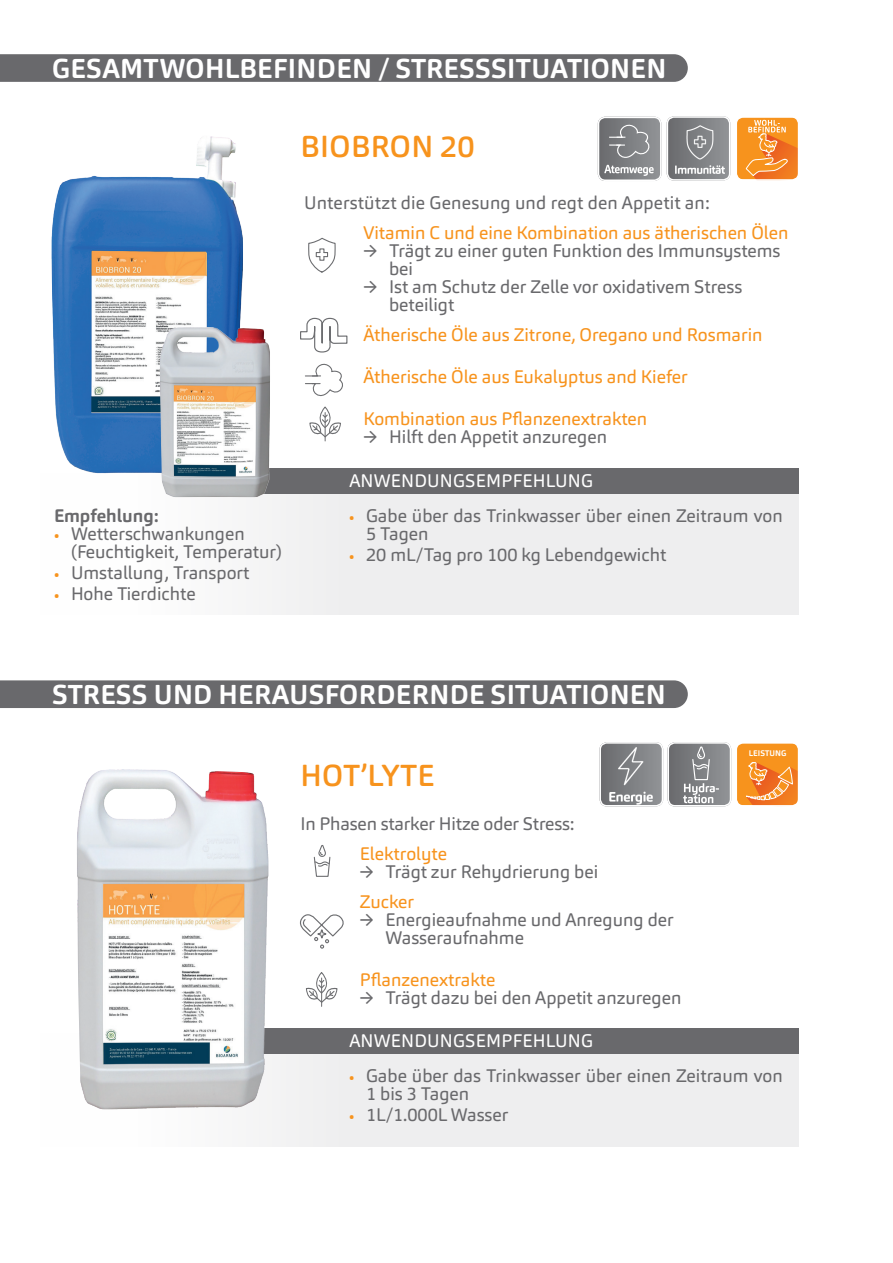
<style>
.page{position:relative;width:893px;height:1263px;background:#fff}
.page>*{position:absolute;margin:0;border:0;box-sizing:border-box;transform-origin:0 0}
.t1{font:500 30px "Carnas";letter-spacing:.01em;color:#f7931d}
.t2{font:700 27px "Carnas";letter-spacing:.01em;color:#fff}
.t3{font:18px/18px "Carnas";color:#69696c}
.t4{font:18px "Carnas";color:#f7931d}
.t5{font:18px "Carnas";letter-spacing:.01em;color:#fff}
.t6{font:700 18px "Carnas";color:#69696c}
.t7{font:700 8.1px "Carnas";color:#fff}
.s1{font-size:15px;color:#f7931d}
</style>
<div class="page">
<svg style="left:0;top:54px;width:688px;height:28px;background:#6b6b6e"></svg>
<svg style="left:0;top:680px;width:688px;height:28px;background:#727275"></svg>
<div style="left:52px;top:684px;width:623px;height:22px;background:#69696c"></div>
<svg style="left:313px;top:845px;width:18px;height:32px"></svg>
<svg style="left:300px;top:914px;width:44px;height:35px"></svg>
<div style="left:40px;top:1033px;width:759px;height:113px;background:#eeeeef"></div>
<div style="left:181px;top:1028px;width:618px;height:25px;background:#69696c"></div>
<img style="left:77px;top:769px;width:191px;height:340px">
<svg style="left:306px;top:972px;width:32px;height:34px"></svg>
<div style="left:40px;top:473px;width:759px;height:141px;background:linear-gradient(to right,#fbfbfb,#e6e6e8)"></div>
<div style="left:181px;top:468px;width:618px;height:25px;background:#69696c"></div>
<img style="left:51px;top:136px;width:192px;height:337px">
<img style="left:160px;top:327px;width:110px;height:170px">
<svg style="left:308px;top:238px;width:28px;height:35px"></svg>
<svg style="left:300px;top:317px;width:48px;height:36px"></svg>
<svg style="left:309px;top:406px;width:32px;height:35px"></svg>
<svg style="left:305px;top:363px;width:38px;height:33px"></svg>
<svg style="left:598px;top:116px;width:200px;height:65px;background:#c1a081"></svg>
<img style="left:675px;top:125px;width:50px;height:48px">
<svg style="left:599px;top:742px;width:199px;height:65px;background:#b89c81"></svg>
<p class="t2" style="left:52px;top:52px;width:616px">GESAMTWOHLBEFINDEN / STRESSSITUATIONEN</p>
<p class="t1" style="left:301px;top:128px;width:176px">BIOBRON 20</p>
<p class="t3" style="left:304px;top:194px;width:407px">Unterstützt die Genesung und regt den Appetit an:</p>
<p class="t4" style="left:364px;top:221px;width:426px">Vitamin C und eine Kombination aus ätherischen Ölen</p>
<p class="t3" style="left:389px;top:242px;width:393px;text-indent:-26px">→ Trägt zu einer guten Funktion des Immunsystems bei</p>
<p class="t3" style="left:389px;top:278px;width:355px;text-indent:-26px">→ Ist am Schutz der Zelle vor oxidativem Stress beteiligt</p>
<p class="t4" style="left:364px;top:323px;width:400px">Ätherische Öle aus Zitrone, Oregano und Rosmarin</p>
<p class="t4" style="left:364px;top:365px;width:326px">Ätherische Öle aus Eukalyptus and Kiefer</p>
<p class="t4" style="left:364px;top:407px;width:285px">Kombination aus Pflanzenextrakten</p>
<p class="t3" style="left:364px;top:428px;width:245px">→ Hilft den Appetit anzuregen</p>
<p class="t6" style="left:54px;top:504px;width:106px">Empfehlung:</p>
<p class="t3" style="left:71px;top:524px;width:212px;text-indent:-17px"><span class="s1">•</span> Wetterschwankungen (Feuchtigkeit, Temperatur)</p>
<p class="t3" style="left:54px;top:563px;width:197px"><span class="s1">•</span> Umstallung, Transport</p>
<p class="t3" style="left:54px;top:584px;width:143px"><span class="s1">•</span> Hohe Tierdichte</p>
<p class="t5" style="left:349px;top:469px;width:245px">ANWENDUNGSEMPFEHLUNG</p>
<p class="t3" style="left:366px;top:506px;width:418px;text-indent:-17px"><span class="s1">•</span> Gabe über das Trinkwasser über einen Zeitraum von<br>5 Tagen</p>
<p class="t3" style="left:349px;top:545px;width:319px"><span class="s1">•</span> 20 mL/Tag pro 100 kg Lebendgewicht</p>
<p class="t2" style="left:52px;top:678px;width:615px">STRESS UND HERAUSFORDERNDE SITUATIONEN</p>
<p class="t1" style="left:301px;top:756px;width:135px">HOT’LYTE</p>
<p class="t3" style="left:300px;top:815px;width:275px">In Phasen starker Hitze oder Stress:</p>
<p class="t4" style="left:360px;top:842px;width:89px">Elektrolyte</p>
<p class="t3" style="left:360px;top:863px;width:240px">→ Trägt zur Rehydrierung bei</p>
<p class="t4" style="left:360px;top:890px;width:56px">Zucker</p>
<p class="t3" style="left:385px;top:911px;width:290px;text-indent:-26px">→ Energieaufnahme und Anregung der<br>Wasseraufnahme</p>
<p class="t4" style="left:360px;top:968px;width:137px">Pflanzenextrakte</p>
<p class="t3" style="left:360px;top:989px;width:323px">→ Trägt dazu bei den Appetit anzuregen</p>
<p class="t7" style="left:749px;top:748px;width:39px">LEISTUNG</p>
<p class="t5" style="left:349px;top:1029px;width:245px">ANWENDUNGSEMPFEHLUNG</p>
<p class="t3" style="left:366px;top:1066px;width:418px;text-indent:-17px"><span class="s1">•</span> Gabe über das Trinkwasser über einen Zeitraum von<br>1 bis 3 Tagen</p>
<p class="t3" style="left:349px;top:1105px;width:161px"><span class="s1">•</span> 1L/1.000L Wasser</p>
</div>
